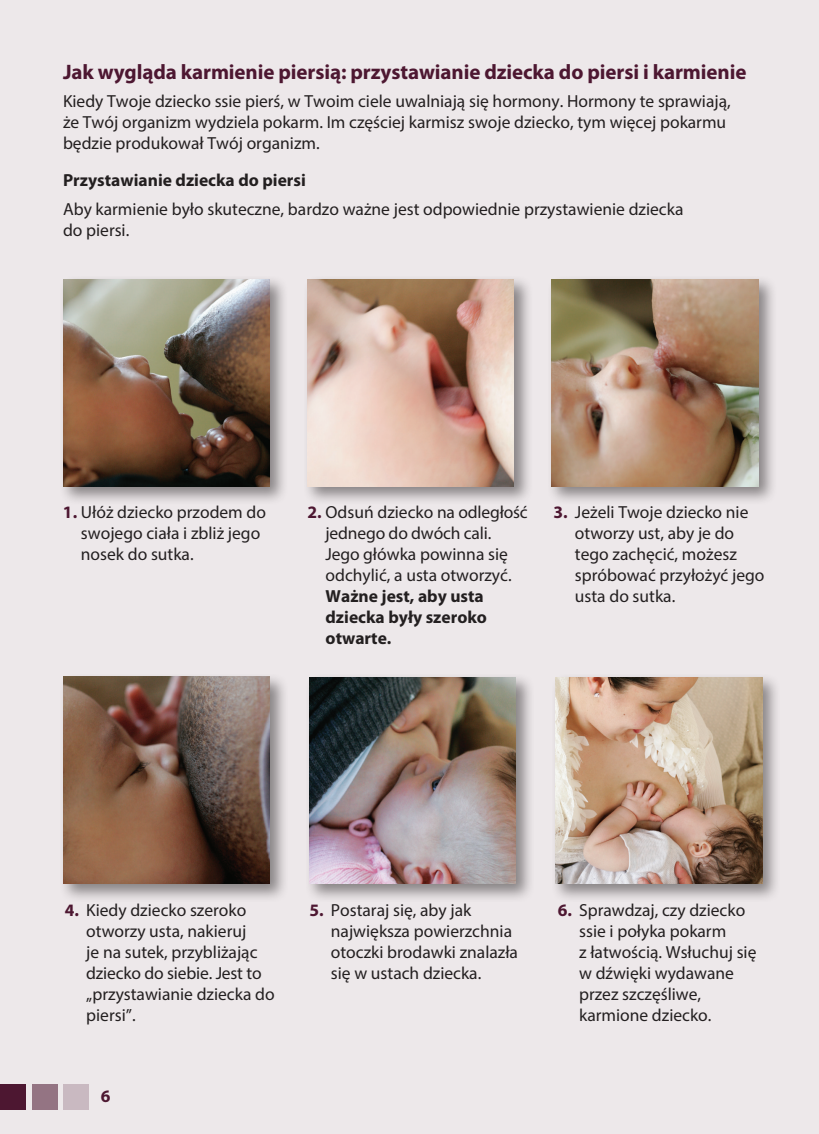
<style>
.page{position:relative;width:819px;height:1134px;background:#ede8ea}
.page>*{position:absolute;margin:0;border:0;box-sizing:border-box;transform-origin:0 0}
.t1{font:700 21px "Myriad Pro";letter-spacing:-.005em;color:#4d1731}
.t2{font:17.5px/21px "Myriad Pro";color:#231f20}
.t3{font:700 17.5px/21px "Myriad Pro";color:#231f20}
.t4{font:700 17.5px "Myriad Pro";color:#4d1731}
.s1{font-weight:700;color:#4d1731}
</style>
<div class="page">
<div style="left:0;top:1084px;width:26px;height:26px;background:#4d1731"></div>
<div style="left:32px;top:1084px;width:26px;height:26px;background:#947483"></div>
<div style="left:63px;top:1084px;width:26px;height:26px;background:#c9b9c1"></div>
<div style="left:59px;top:275px;width:230px;height:230px;background:#231f20;opacity:.5"></div>
<img style="left:63px;top:279px;width:207px;height:207px">
<div style="left:59px;top:672px;width:230px;height:231px;background:#231f20;opacity:.5"></div>
<img style="left:63px;top:677px;width:207px;height:206px">
<div style="left:305px;top:673px;width:230px;height:230px;background:#231f20;opacity:.5"></div>
<img style="left:309px;top:677px;width:207px;height:207px">
<div style="left:551px;top:673px;width:231px;height:230px;background:#231f20;opacity:.5"></div>
<img style="left:555px;top:677px;width:207px;height:207px">
<div style="left:303px;top:275px;width:230px;height:230px;background:#231f20;opacity:.5"></div>
<img style="left:307px;top:279px;width:207px;height:207px">
<div style="left:547px;top:275px;width:230px;height:230px;background:#231f20;opacity:.5"></div>
<img style="left:551px;top:279px;width:207px;height:207px">
<p class="t1" style="left:63px;top:58px;width:685px">Jak wygląda karmienie piersią: przystawianie dziecka do piersi i karmienie</p>
<p class="t2" style="left:63px;top:91px;width:669px">Kiedy Twoje dziecko ssie pierś, w Twoim ciele uwalniają się hormony. Hormony te sprawiają, że Twój organizm wydziela pokarm. Im częściej karmisz swoje dziecko, tym więcej pokarmu będzie produkował Twój organizm.</p>
<p class="t3" style="left:63px;top:169px;width:245px">Przystawianie dziecka do piersi</p>
<p class="t2" style="left:63px;top:198px;width:622px">Aby karmienie było skuteczne, bardzo ważne jest odpowiednie przystawienie dziecka do piersi.</p>
<p class="t2" style="left:81px;top:502px;width:187px;text-indent:-18px"><span class="s1">1.</span> Ułóż dziecko przodem do swojego ciała i zbliż jego nosek do sutka.</p>
<p class="t2" style="left:326px;top:502px;width:204px;text-indent:-18px"><span class="s1">2.</span> Odsuń dziecko na odległość jednego do dwóch cali.<br>Jego główka powinna się odchylić, a usta otworzyć.</p>
<p class="t3" style="left:326px;top:585px;width:163px">Ważne jest, aby usta dziecka były szeroko otwarte.</p>
<p class="t2" style="left:575px;top:502px;width:191px;text-indent:-22px"><span class="s1">3.</span> Jeżeli Twoje dziecko nie otworzy ust, aby je do tego zachęcić, możesz spróbować przyłożyć jego usta do sutka.</p>
<p class="t2" style="left:86px;top:899px;width:190px;text-indent:-22px"><span class="s1">4.</span> Kiedy dziecko szeroko otworzy usta, nakieruj<br>je na sutek, przybliżając dziecko do siebie. Jest to „przystawianie dziecka do piersi”.</p>
<p class="t2" style="left:331px;top:899px;width:189px;text-indent:-22px"><span class="s1">5.</span> Postaraj się, aby jak największa powierzchnia otoczki brodawki znalazła się w ustach dziecka.</p>
<p class="t2" style="left:579px;top:899px;width:179px;text-indent:-21px"><span class="s1">6.</span> Sprawdzaj, czy dziecko ssie i połyka pokarm<br>z łatwością. Wsłuchuj się w dźwięki wydawane przez szczęśliwe, karmione dziecko.</p>
<p class="t4" style="left:101px;top:1084px;width:11px">6</p>
</div>
